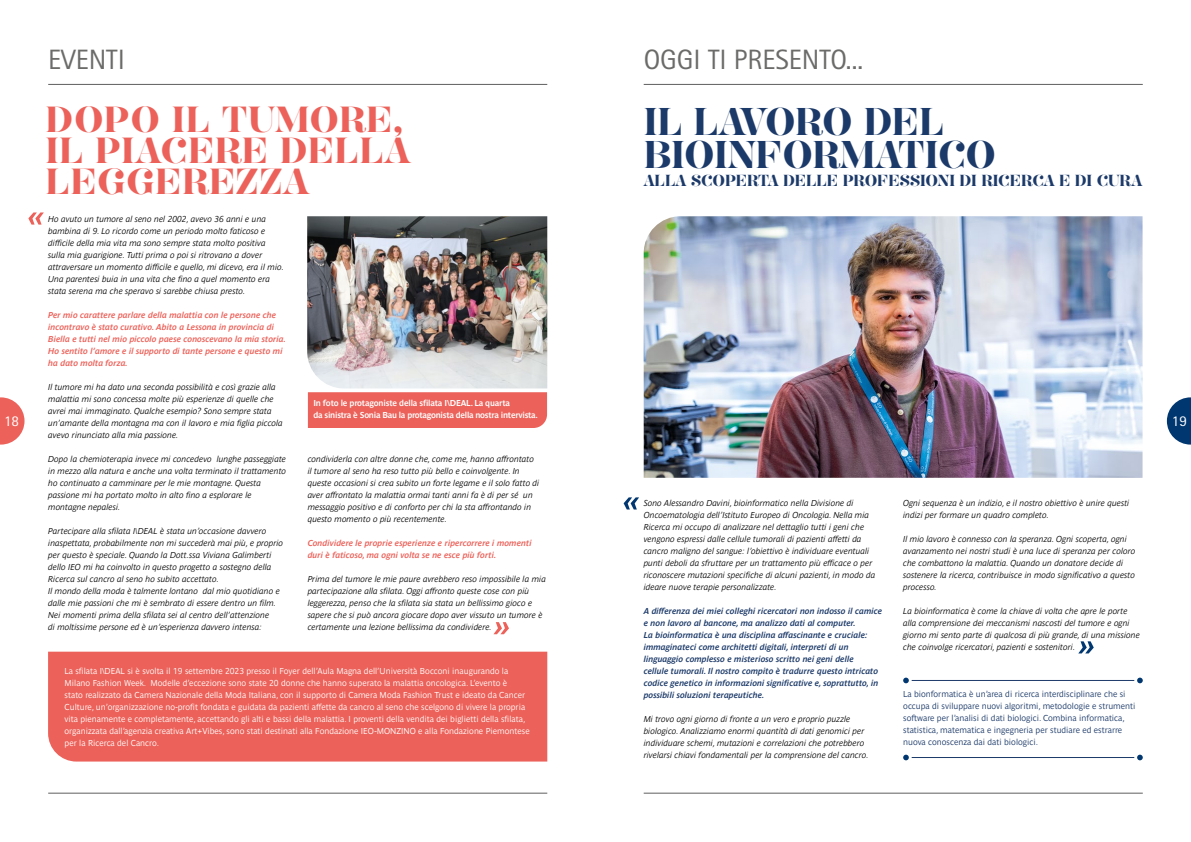
<style>
.page{position:relative;width:1191px;height:842px;background:#fff}
.page>*{position:absolute;margin:0;border:0;box-sizing:border-box;transform-origin:0 0}
.t1{font:600 33px/33px "Hera Big";color:#1c3a69}
.t2{font:600 31px/31px "Hera Big";letter-spacing:.02em;color:#ec6159}
.t3{font:28px "Rotis Sans Serif Std";color:#6b6b6a}
.t4{font:15px "Rotis Sans Serif Std";color:#fff}
.t5{font:600 13.7px "Hera Big";color:#1c3a69}
.t6{font:italic 8.5px/12px "Parisine Std Gris";color:#000}
.t7{font:8.5px/12px "Parisine Std Gris";color:#fff}
.t8{font:italic 700 8.5px/12px "Parisine Std Gris";color:#1c3a69}
.t9{font:italic 700 8.5px/12px "Parisine Std Gris";color:#ec6159}
.t10{font:8.5px/12px "Parisine Std Gris";color:#1c3a69}
.t11{font:700 8.5px/12px "Parisine Std Gris";letter-spacing:-.03em;color:#fff}
</style>
<div class="page">
<hr style="left:643px;top:84px;width:499px;height:1px;background:#5f5e5e">
<hr style="left:643px;top:793px;width:499px;height:1px;background:#5f5e5e">
<hr style="left:48px;top:84px;width:499px;height:1px;background:#5f5e5e">
<hr style="left:48px;top:793px;width:499px;height:1px;background:#5f5e5e">
<svg style="left:1166px;top:397px;width:25px;height:48px"></svg>
<svg style="left:0;top:397px;width:25px;height:48px"></svg>
<div style="left:308px;top:392px;width:239px;height:36px;background:#ec6159"></div>
<img style="left:307px;top:216px;width:240px;height:172px">
<img style="left:643px;top:216px;width:499px;height:262px">
<div style="left:48px;top:652px;width:499px;height:109px;background:#ec6159"></div>
<svg style="left:28px;top:212px;width:16px;height:13px"></svg>
<svg style="left:623px;top:497px;width:16px;height:12px"></svg>
<svg style="left:493px;top:622px;width:16px;height:12px"></svg>
<svg style="left:1078px;top:641px;width:15px;height:12px"></svg>
<hr style="left:911px;top:680px;width:223px;height:1px;background:#1c3a69">
<svg style="left:903px;top:678px;width:6px;height:5px"></svg>
<svg style="left:1137px;top:678px;width:5px;height:5px"></svg>
<hr style="left:911px;top:757px;width:223px;height:1px;background:#1c3a69">
<svg style="left:903px;top:755px;width:6px;height:5px"></svg>
<svg style="left:1137px;top:755px;width:5px;height:5px"></svg>
<h3 class="t3" style="left:48px;top:43px;width:78px">EVENTI</h3>
<h3 class="t3" style="left:643px;top:43px;width:221px">OGGI TI PRESENTO...</h3>
<h2 class="t2" style="left:45px;top:104px;width:366px">DOPO IL TUMORE,<br>IL PIACERE DELLA<br>LEGGEREZZA</h2>
<p class="t6" style="left:48px;top:213px;width:237px">Ho avuto un tumore al seno nel 2002, avevo 36 anni e una bambina di 9. Lo ricordo come un periodo molto faticoso e difficile della mia vita ma sono sempre stata molto positiva sulla mia guarigione. Tutti prima o poi si ritrovano a dover attraversare un momento difficile e quello, mi dicevo, era il mio.<br>Una parentesi buia in una vita che fino a quel momento era stata serena ma che speravo si sarebbe chiusa presto.</p>
<p class="t9" style="left:48px;top:309px;width:239px">Per mio carattere parlare della malattia con le persone che incontravo è stato curativo. Abito a Lessona in provincia di Biella e tutti nel mio piccolo paese conoscevano la mia storia.<br>Ho sentito l’amore e il supporto di tante persone e questo mi ha dato molta forza.</p>
<p class="t6" style="left:48px;top:381px;width:236px">Il tumore mi ha dato una seconda possibilità e così grazie alla malattia mi sono concessa molte più esperienze di quelle che avrei mai immaginato. Qualche esempio? Sono sempre stata un’amante della montagna ma con il lavoro e mia figlia piccola avevo rinunciato alla mia passione.</p>
<p class="t6" style="left:48px;top:453px;width:239px">Dopo la chemioterapia invece mi concedevo lunghe passeggiate in mezzo alla natura e anche una volta terminato il trattamento ho continuato a camminare per le mie montagne. Questa passione mi ha portato molto in alto fino a esplorare le montagne nepalesi.</p>
<p class="t6" style="left:48px;top:525px;width:236px">Partecipare alla sfilata I\DEAL è stata un’occasione davvero inaspettata, probabilmente non mi succederà mai più, e proprio per questo è speciale. Quando la Dott.ssa Viviana Galimberti dello IEO mi ha coinvolto in questo progetto a sostegno della Ricerca sul cancro al seno ho subito accettato.<br>Il mondo della moda è talmente lontano dal mio quotidiano e dalle mie passioni che mi è sembrato di essere dentro un film.<br>Nei momenti prima della sfilata sei al centro dell’attenzione<br>di moltissime persone ed è un’esperienza davvero intensa:</p>
<h1 class="t1" style="left:643px;top:105px;width:354px">IL LAVORO DEL<br>BIOINFORMATICO</h1>
<h3 class="t5" style="left:643px;top:169px;width:500px">ALLA SCOPERTA DELLE PROFESSIONI DI RICERCA E DI CURA</h3>
<p class="t11" style="left:313px;top:397px;width:226px">In foto le protagoniste della sfilata I\DEAL. La quarta<br>da sinistra è Sonia Bau la protagonista della nostra intervista.</p>
<h3 class="t4" style="left:4px;top:412px;width:16px">18</h3>
<h3 class="t4" style="left:1172px;top:412px;width:16px">19</h3>
<p class="t6" style="left:308px;top:453px;width:233px">condividerla con altre donne che, come me, hanno affrontato il tumore al seno ha reso tutto più bello e coinvolgente. In queste occasioni si crea subito un forte legame e il solo fatto di aver affrontato la malattia ormai tanti anni fa è di per sé un messaggio positivo e di conforto per chi la sta affrontando in questo momento o più recentemente.</p>
<p class="t9" style="left:308px;top:537px;width:225px">Condividere le proprie esperienze e ripercorrere i momenti duri è faticoso, ma ogni volta se ne esce più forti.</p>
<p class="t6" style="left:308px;top:573px;width:240px">Prima del tumore le mie paure avrebbero reso impossibile la mia partecipazione alla sfilata. Oggi affronto queste cose con più leggerezza, penso che la sfilata sia stata un bellissimo gioco e sapere che si può ancora giocare dopo aver vissuto un tumore è certamente una lezione bellissima da condividere.</p>
<p class="t6" style="left:903px;top:497px;width:228px">Ogni sequenza è un indizio, e il nostro obiettivo è unire questi indizi per formare un quadro completo.</p>
<p class="t6" style="left:903px;top:533px;width:234px">Il mio lavoro è connesso con la speranza. Ogni scoperta, ogni avanzamento nei nostri studi è una luce di speranza per coloro che combattono la malattia. Quando un donatore decide di sostenere la ricerca, contribuisce in modo significativo a questo processo.</p>
<p class="t6" style="left:903px;top:605px;width:238px">La bioinformatica è come la chiave di volta che apre le porte alla comprensione dei meccanismi nascosti del tumore e ogni giorno mi sento parte di qualcosa di più grande, di una missione che coinvolge ricercatori, pazienti e sostenitori.</p>
<p class="t6" style="left:643px;top:497px;width:233px">Sono Alessandro Davini, bioinformatico nella Divisione di Oncoematologia dell’Istituto Europeo di Oncologia. Nella mia Ricerca mi occupo di analizzare nel dettaglio tutti i geni che vengono espressi dalle cellule tumorali di pazienti affetti da cancro maligno del sangue: l’obiettivo è individuare eventuali punti deboli da sfruttare per un trattamento più efficace o per riconoscere mutazioni specifiche di alcuni pazienti, in modo da ideare nuove terapie personalizzate.</p>
<p class="t8" style="left:643px;top:605px;width:240px">A differenza dei miei colleghi ricercatori non indosso il camice e non lavoro al bancone, ma analizzo dati al computer.<br>La bioinformatica è una disciplina affascinante e cruciale: immaginateci come architetti digitali, interpreti di un linguaggio complesso e misterioso scritto nei geni delle<br>cellule tumorali. Il nostro compito è tradurre questo intricato codice genetico in informazioni significative e, soprattutto, in possibili soluzioni terapeutiche.</p>
<p class="t6" style="left:643px;top:713px;width:227px">Mi trovo ogni giorno di fronte a un vero e proprio puzzle biologico. Analizziamo enormi quantità di dati genomici per individuare schemi, mutazioni e correlazioni che potrebbero rivelarsi chiavi fondamentali per la comprensione del cancro.</p>
<p class="t7" style="left:65px;top:665px;width:467px">La sfilata I\DEAL si è svolta il 19 settembre 2023 presso il Foyer dell’Aula Magna dell’Università Bocconi inaugurando la Milano Fashion Week. Modelle d’eccezione sono state 20 donne che hanno superato la malattia oncologica. L’evento è<br>stato realizzato da Camera Nazionale della Moda Italiana, con il supporto di Camera Moda Fashion Trust e ideato da Cancer Culture, un’organizzazione no-profit fondata e guidata da pazienti affette da cancro al seno che scelgono di vivere la propria vita pienamente e completamente, accettando gli alti e bassi della malattia. I proventi della vendita dei biglietti della sfilata, organizzata dall’agenzia creativa Art+Vibes, sono stati destinati alla Fondazione IEO-MONZINO e alla Fondazione Piemontese per la Ricerca del Cancro.</p>
<p class="t10" style="left:903px;top:688px;width:234px">La bionformatica è un’area di ricerca interdisciplinare che si occupa di sviluppare nuovi algoritmi, metodologie e strumenti software per l’analisi di dati biologici. Combina informatica, statistica, matematica e ingegneria per studiare ed estrarre nuova conoscenza dai dati biologici.</p>
</div>
